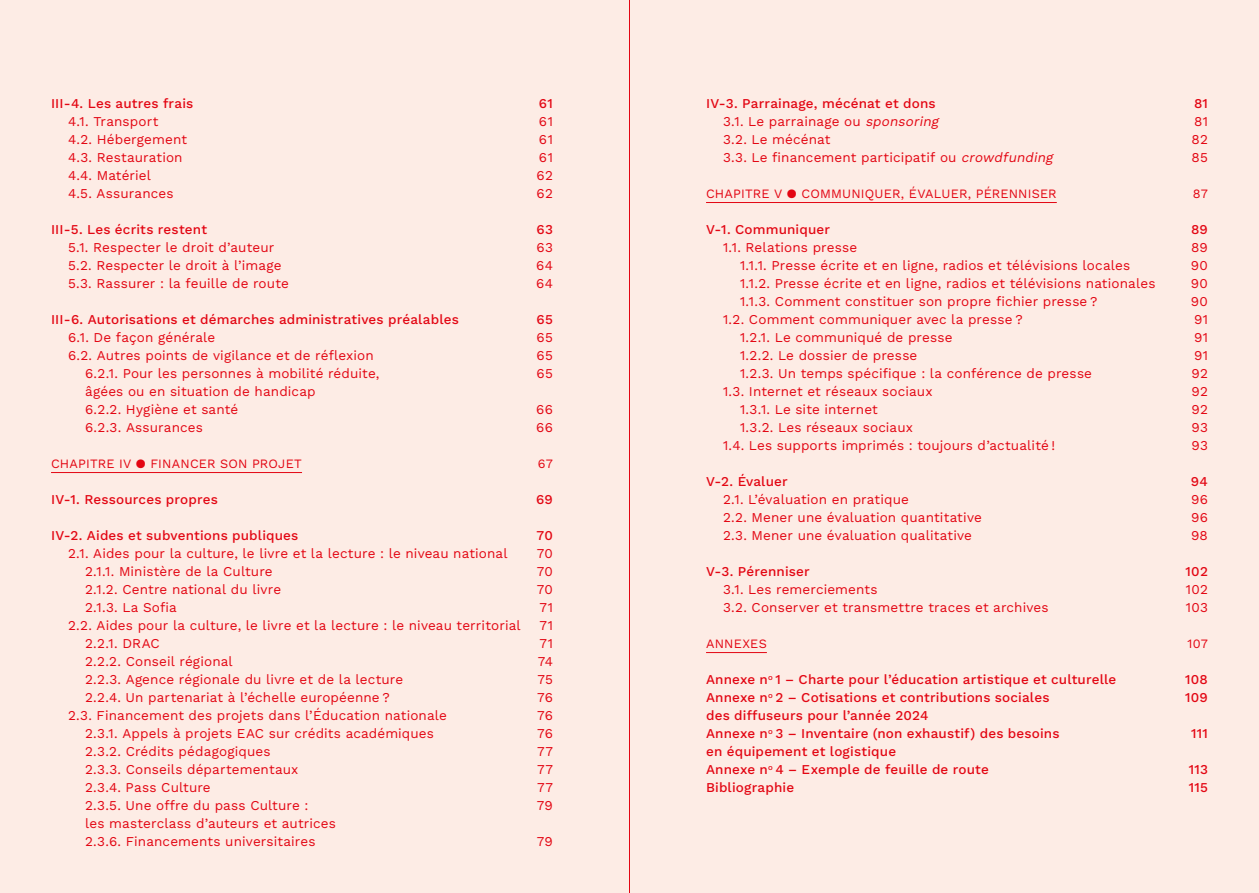
<style>
.page{position:relative;width:1259px;height:893px;background:#fdece5}
.page>*{position:absolute;margin:0;border:0;box-sizing:border-box;transform-origin:0 0}
.t1{font:13.5px "Work Sans";letter-spacing:.01em;color:#e30613}
.t2{font:500 13.5px "Work Sans";letter-spacing:.01em;color:#e30613}
.t3{font:12.75px "Work Sans";letter-spacing:.015em;color:#e30613}
.s1{font-style:italic}
</style>
<div class="page">
<hr style="left:629px;top:0;width:1px;height:893px;background:#e30613">
<hr style="left:51px;top:472px;width:251px;height:1px;background:#e30613">
<hr style="left:706px;top:202px;width:350px;height:1px;background:#e30613">
<hr style="left:706px;top:652px;width:61px;height:1px;background:#e30613">
<p class="t2" style="left:51px;top:93px;width:144px">III-4. Les autres frais</p>
<p class="t2" style="left:539px;top:93px;width:16px">61</p>
<p class="t1" style="left:68px;top:111px;width:92px">4.1. Transport</p>
<p class="t1" style="left:539px;top:111px;width:15px">61</p>
<p class="t1" style="left:68px;top:129px;width:121px">4.2. Hébergement</p>
<p class="t1" style="left:539px;top:129px;width:15px">61</p>
<p class="t1" style="left:68px;top:147px;width:116px">4.3. Restauration</p>
<p class="t1" style="left:539px;top:147px;width:15px">61</p>
<p class="t1" style="left:68px;top:165px;width:84px">4.4. Matériel</p>
<p class="t1" style="left:536px;top:165px;width:18px">62</p>
<p class="t1" style="left:68px;top:183px;width:107px">4.5. Assurances</p>
<p class="t1" style="left:536px;top:183px;width:18px">62</p>
<p class="t2" style="left:51px;top:219px;width:158px">III-5. Les écrits restent</p>
<p class="t2" style="left:536px;top:219px;width:18px">63</p>
<p class="t1" style="left:68px;top:237px;width:208px">5.1. Respecter le droit d’auteur</p>
<p class="t1" style="left:536px;top:237px;width:18px">63</p>
<p class="t1" style="left:68px;top:255px;width:215px">5.2. Respecter le droit à l’image</p>
<p class="t1" style="left:536px;top:255px;width:18px">64</p>
<p class="t1" style="left:68px;top:273px;width:222px">5.3. Rassurer : la feuille de route</p>
<p class="t1" style="left:536px;top:273px;width:18px">64</p>
<p class="t2" style="left:51px;top:309px;width:409px">III-6. Autorisations et démarches administratives préalables</p>
<p class="t2" style="left:536px;top:309px;width:18px">65</p>
<p class="t1" style="left:68px;top:327px;width:149px">6.1. De façon générale</p>
<p class="t1" style="left:536px;top:327px;width:18px">65</p>
<p class="t1" style="left:68px;top:345px;width:307px">6.2. Autres points de vigilance et de réflexion</p>
<p class="t1" style="left:536px;top:345px;width:18px">65</p>
<p class="t1" style="left:85px;top:363px;width:296px">6.2.1. Pour les personnes à mobilité réduite,</p>
<p class="t1" style="left:536px;top:363px;width:18px">65</p>
<p class="t1" style="left:85px;top:381px;width:232px">âgées ou en situation de handicap</p>
<p class="t1" style="left:85px;top:399px;width:155px">6.2.2. Hygiène et santé</p>
<p class="t1" style="left:536px;top:399px;width:18px">66</p>
<p class="t1" style="left:85px;top:417px;width:119px">6.2.3. Assurances</p>
<p class="t1" style="left:536px;top:417px;width:18px">66</p>
<p class="t3" style="left:51px;top:454px;width:252px">CHAPITRE IV ● FINANCER SON PROJET</p>
<p class="t3" style="left:538px;top:454px;width:17px">67</p>
<p class="t2" style="left:51px;top:489px;width:168px">IV-1. Ressources propres</p>
<p class="t2" style="left:536px;top:489px;width:18px">69</p>
<p class="t2" style="left:51px;top:525px;width:249px">IV-2. Aides et subventions publiques</p>
<p class="t2" style="left:536px;top:525px;width:18px">70</p>
<p class="t1" style="left:68px;top:543px;width:441px">2.1. Aides pour la culture, le livre et la lecture : le niveau national</p>
<p class="t1" style="left:537px;top:543px;width:18px">70</p>
<p class="t1" style="left:85px;top:561px;width:189px">2.1.1. Ministère de la Culture</p>
<p class="t1" style="left:537px;top:561px;width:18px">70</p>
<p class="t1" style="left:85px;top:579px;width:198px">2.1.2. Centre national du livre</p>
<p class="t1" style="left:537px;top:579px;width:18px">70</p>
<p class="t1" style="left:85px;top:597px;width:93px">2.1.3. La Sofia</p>
<p class="t1" style="left:539px;top:597px;width:15px">71</p>
<p class="t1" style="left:68px;top:615px;width:454px">2.2. Aides pour la culture, le livre et la lecture : le niveau territorial</p>
<p class="t1" style="left:539px;top:615px;width:15px">71</p>
<p class="t1" style="left:85px;top:633px;width:76px">2.2.1. DRAC</p>
<p class="t1" style="left:539px;top:633px;width:15px">71</p>
<p class="t1" style="left:85px;top:651px;width:149px">2.2.2. Conseil régional</p>
<p class="t1" style="left:538px;top:651px;width:17px">74</p>
<p class="t1" style="left:85px;top:669px;width:320px">2.2.3. Agence régionale du livre et de la lecture</p>
<p class="t1" style="left:537px;top:669px;width:17px">75</p>
<p class="t1" style="left:85px;top:687px;width:306px">2.2.4. Un partenariat à l’échelle européenne ?</p>
<p class="t1" style="left:537px;top:687px;width:17px">76</p>
<p class="t1" style="left:68px;top:705px;width:380px">2.3. Financement des projets dans l’Éducation nationale</p>
<p class="t1" style="left:537px;top:705px;width:17px">76</p>
<p class="t1" style="left:85px;top:723px;width:350px">2.3.1. Appels à projets EAC sur crédits académiques</p>
<p class="t1" style="left:537px;top:723px;width:17px">76</p>
<p class="t1" style="left:85px;top:741px;width:187px">2.3.2. Crédits pédagogiques</p>
<p class="t1" style="left:537px;top:741px;width:17px">77</p>
<p class="t1" style="left:85px;top:759px;width:215px">2.3.3. Conseils départementaux</p>
<p class="t1" style="left:537px;top:759px;width:17px">77</p>
<p class="t1" style="left:85px;top:777px;width:127px">2.3.4. Pass Culture</p>
<p class="t1" style="left:537px;top:777px;width:17px">77</p>
<p class="t1" style="left:85px;top:795px;width:225px">2.3.5. Une offre du pass Culture :</p>
<p class="t1" style="left:537px;top:795px;width:18px">79</p>
<p class="t1" style="left:85px;top:813px;width:252px">les masterclass d’auteurs et autrices</p>
<p class="t1" style="left:85px;top:831px;width:232px">2.3.6. Financements universitaires</p>
<p class="t1" style="left:537px;top:831px;width:18px">79</p>
<p class="t2" style="left:706px;top:93px;width:231px">IV-3. Parrainage, mécénat et dons</p>
<p class="t2" style="left:1194px;top:93px;width:15px">81</p>
<p class="t1" style="left:723px;top:111px;width:220px">3.1. Le parrainage ou <span class="s1">sponsoring</span></p>
<p class="t1" style="left:1194px;top:111px;width:15px">81</p>
<p class="t1" style="left:723px;top:129px;width:109px">3.2. Le mécénat</p>
<p class="t1" style="left:1191px;top:129px;width:18px">82</p>
<p class="t1" style="left:723px;top:147px;width:334px">3.3. Le financement participatif ou <span class="s1">crowdfunding</span></p>
<p class="t1" style="left:1191px;top:147px;width:18px">85</p>
<p class="t3" style="left:706px;top:184px;width:352px">CHAPITRE V ● COMMUNIQUER, ÉVALUER, PÉRENNISER</p>
<p class="t3" style="left:1192px;top:184px;width:17px">87</p>
<p class="t2" style="left:706px;top:219px;width:126px">V-1. Communiquer</p>
<p class="t2" style="left:1191px;top:219px;width:18px">89</p>
<p class="t1" style="left:723px;top:237px;width:136px">1.1. Relations presse</p>
<p class="t1" style="left:1191px;top:237px;width:18px">89</p>
<p class="t1" style="left:740px;top:255px;width:392px">1.1.1. Presse écrite et en ligne, radios et télévisions locales</p>
<p class="t1" style="left:1190px;top:255px;width:19px">90</p>
<p class="t1" style="left:740px;top:273px;width:417px">1.1.2. Presse écrite et en ligne, radios et télévisions nationales</p>
<p class="t1" style="left:1190px;top:273px;width:19px">90</p>
<p class="t1" style="left:740px;top:291px;width:359px">1.1.3. Comment constituer son propre fichier presse ?</p>
<p class="t1" style="left:1190px;top:291px;width:19px">90</p>
<p class="t1" style="left:723px;top:309px;width:301px">1.2. Comment communiquer avec la presse ?</p>
<p class="t1" style="left:1194px;top:309px;width:15px">91</p>
<p class="t1" style="left:740px;top:327px;width:214px">1.2.1. Le communiqué de presse</p>
<p class="t1" style="left:1194px;top:327px;width:15px">91</p>
<p class="t1" style="left:740px;top:345px;width:179px">1.2.2. Le dossier de presse</p>
<p class="t1" style="left:1194px;top:345px;width:15px">91</p>
<p class="t1" style="left:740px;top:363px;width:353px">1.2.3. Un temps spécifique : la conférence de presse</p>
<p class="t1" style="left:1191px;top:363px;width:18px">92</p>
<p class="t1" style="left:723px;top:381px;width:211px">1.3. Internet et réseaux sociaux</p>
<p class="t1" style="left:1191px;top:381px;width:18px">92</p>
<p class="t1" style="left:740px;top:399px;width:139px">1.3.1. Le site internet</p>
<p class="t1" style="left:1191px;top:399px;width:18px">92</p>
<p class="t1" style="left:740px;top:417px;width:174px">1.3.2. Les réseaux sociaux</p>
<p class="t1" style="left:1191px;top:417px;width:18px">93</p>
<p class="t1" style="left:723px;top:435px;width:334px">1.4. Les supports imprimés : toujours d’actualité !</p>
<p class="t1" style="left:1191px;top:435px;width:18px">93</p>
<p class="t2" style="left:706px;top:471px;width:83px">V-2. Évaluer</p>
<p class="t2" style="left:1191px;top:471px;width:19px">94</p>
<p class="t1" style="left:723px;top:489px;width:187px">2.1. L’évaluation en pratique</p>
<p class="t1" style="left:1191px;top:489px;width:18px">96</p>
<p class="t1" style="left:723px;top:507px;width:260px">2.2. Mener une évaluation quantitative</p>
<p class="t1" style="left:1191px;top:507px;width:18px">96</p>
<p class="t1" style="left:723px;top:525px;width:250px">2.3. Mener une évaluation qualitative</p>
<p class="t1" style="left:1191px;top:525px;width:18px">98</p>
<p class="t2" style="left:706px;top:561px;width:105px">V-3. Pérenniser</p>
<p class="t2" style="left:1185px;top:561px;width:24px">102</p>
<p class="t1" style="left:723px;top:579px;width:156px">3.1. Les remerciements</p>
<p class="t1" style="left:1186px;top:579px;width:24px">102</p>
<p class="t1" style="left:723px;top:597px;width:327px">3.2. Conserver et transmettre traces et archives</p>
<p class="t1" style="left:1186px;top:597px;width:24px">103</p>
<p class="t3" style="left:706px;top:634px;width:62px">ANNEXES</p>
<p class="t3" style="left:1187px;top:634px;width:22px">107</p>
<p class="t2" style="left:706px;top:669px;width:412px">Annexe n<sup>o</sup> 1 – Charte pour l’éducation artistique et culturelle</p>
<p class="t2" style="left:1185px;top:669px;width:24px">108</p>
<p class="t2" style="left:706px;top:687px;width:345px">Annexe n<sup>o</sup> 2 – Cotisations et contributions sociales</p>
<p class="t2" style="left:1185px;top:687px;width:24px">109</p>
<p class="t2" style="left:706px;top:705px;width:224px">des diffuseurs pour l’année 2024</p>
<p class="t2" style="left:706px;top:723px;width:355px">Annexe n<sup>o</sup> 3 – Inventaire (non exhaustif) des besoins</p>
<p class="t2" style="left:1191px;top:723px;width:18px">111</p>
<p class="t2" style="left:706px;top:741px;width:192px">en équipement et logistique</p>
<p class="t2" style="left:706px;top:759px;width:284px">Annexe n<sup>o</sup> 4 – Exemple de feuille de route</p>
<p class="t2" style="left:1188px;top:759px;width:21px">113</p>
<p class="t2" style="left:706px;top:777px;width:90px">Bibliographie</p>
<p class="t2" style="left:1188px;top:777px;width:21px">115</p>
</div>
